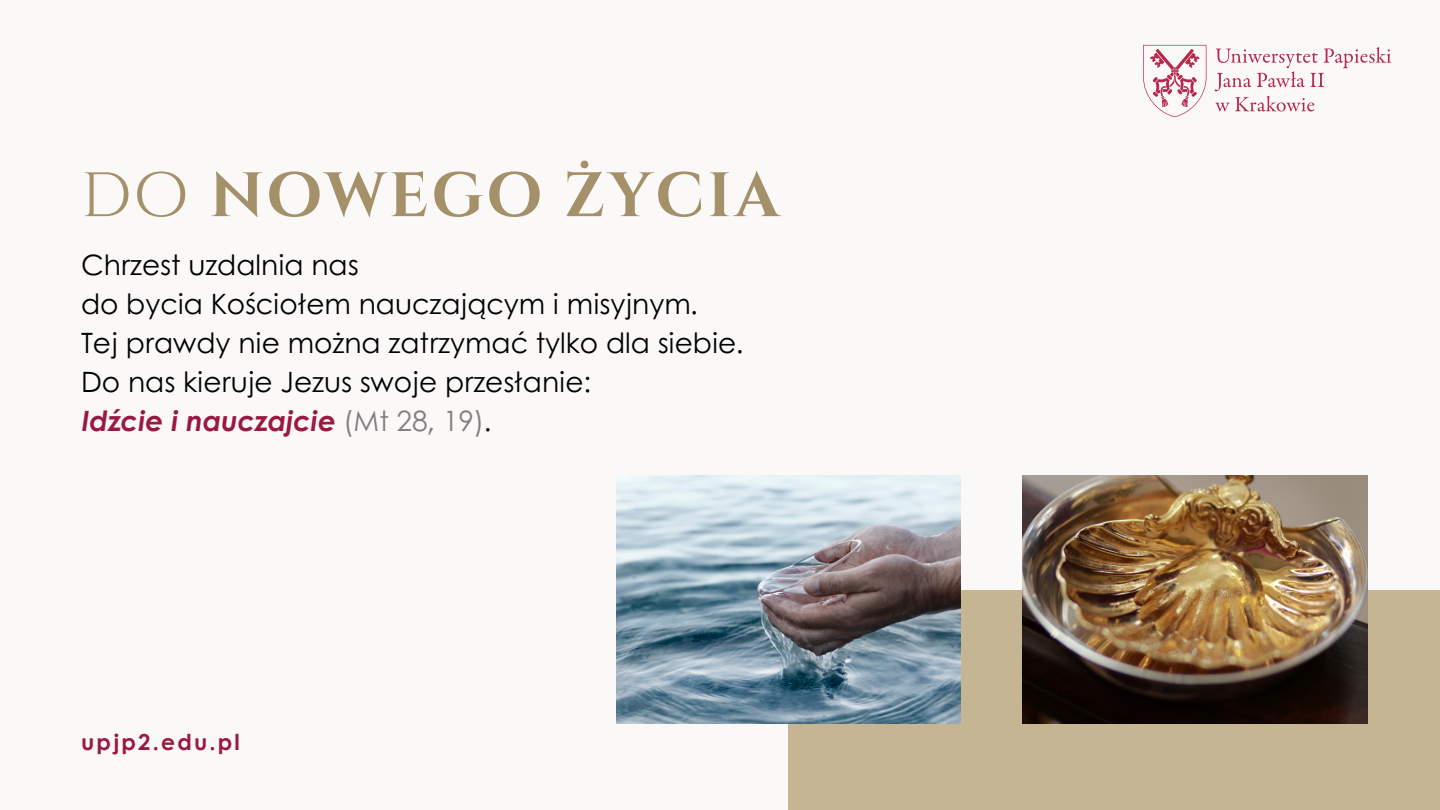
<style>
.page{position:relative;width:1440px;height:810px;background:#faf9f8}
.page>*{position:absolute;margin:0;border:0;box-sizing:border-box;transform-origin:0 0}
.t1{font:700 62.6px "Cinzel Decorative";letter-spacing:.05em;color:#a49069}
.t2{font:28px/39px "Century Gothic";color:#000}
.t3{font:700 22px "Century Gothic";letter-spacing:.1em;color:#9b193f}
.s1{font-weight:400}
.s2{font-weight:700;font-style:italic;color:#9b193f}
.s3{color:#807e7e}
</style>
<div class="page">
<div style="left:788px;top:591px;width:652px;height:219px;background:#c6b593"></div>
<img style="left:616px;top:476px;width:344px;height:247px">
<img style="left:1023px;top:476px;width:344px;height:247px">
<svg style="left:1143px;top:44px;width:248px;height:74px"></svg>
<p class="t1" style="left:81px;top:155px;width:700px"><span class="s1">do</span> NOWEGO ŻYCIA</p>
<h1 class="t2" style="left:81px;top:244px;width:664px">Chrzest uzdalnia nas<br>do bycia Kościołem nauczającym i misyjnym.<br>Tej prawdy nie można zatrzymać tylko dla siebie.<br>Do nas kieruje Jezus swoje przesłanie:<br><span class="s2">Idźcie i nauczajcie</span> <span class="s3">(Mt 28, 19)</span>.</h1>
<h2 class="t3" style="left:81px;top:725px;width:160px">upjp2.edu.pl</h2>
</div>
